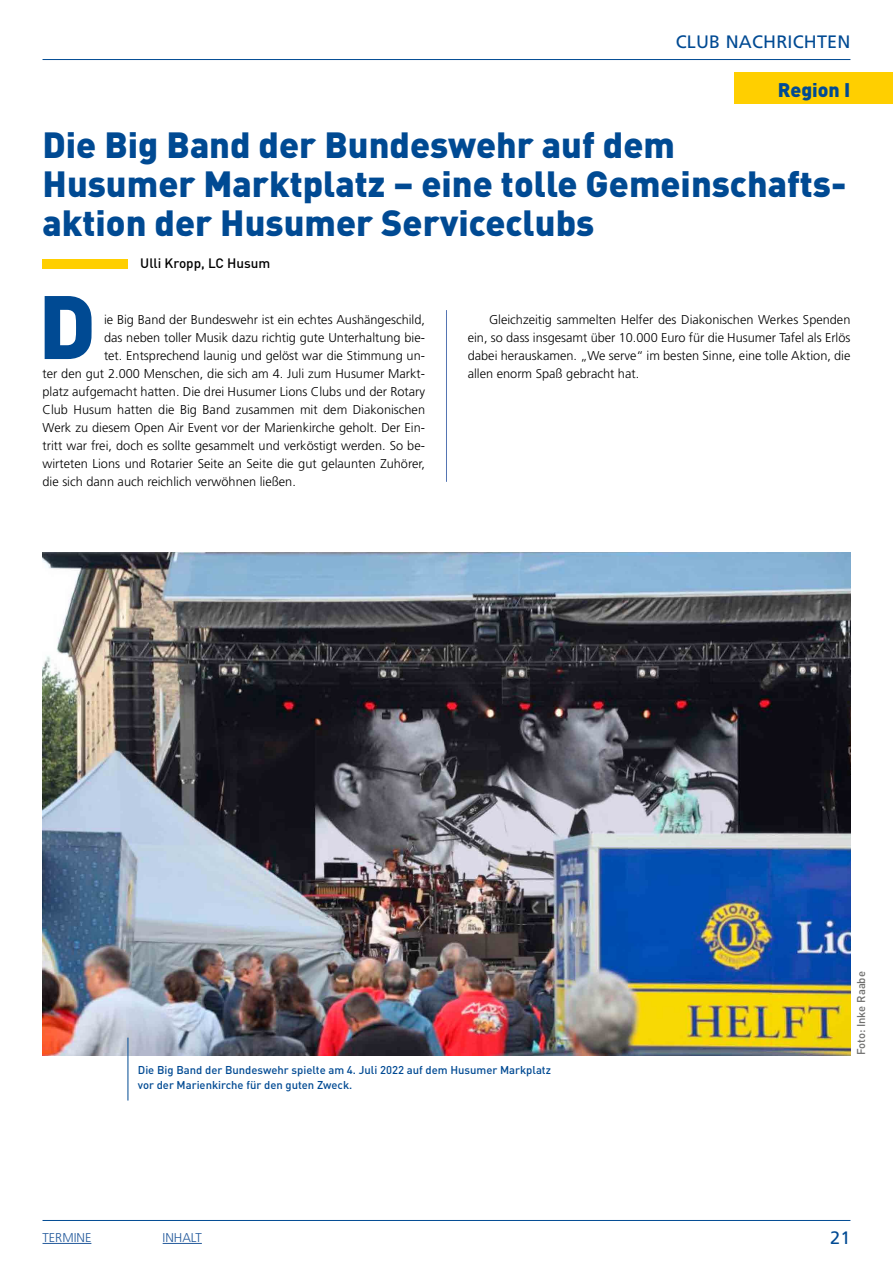
<style>
.page{position:relative;width:893px;height:1263px;background:#fff}
.page>*{position:absolute;margin:0;border:0;box-sizing:border-box;transform-origin:0 0}
.t1{font:900 88.5px "DIN";color:#004a93}
.t2{font:900 36px/39px "DIN";color:#004a93}
.t3{font:900 19.5px "DIN";color:#004a93}
.t4{font:18px "Frutiger";letter-spacing:.01em;color:#004a93}
.Subline{font:500 13.5px "DIN";color:#000}
.Copy_ohne_Einzug{font:300 12.75px "Frutiger";color:#000}
.Copy{font:300 12.75px/18px "Frutiger";color:#000;text-align:justify}
.Copy-2{font:300 12.75px "Frutiger";color:#245a9c}
.BU{font:500 11.25px "DIN";color:#004a93}
.BU-2{font:500 11.25px "DIN";color:#6f6f6e}
</style>
<div class="page">
<hr style="left:43px;top:59px;width:807px;height:1px;background:#004a93">
<hr style="left:43px;top:1220px;width:807px;height:1px;background:#004a93">
<div style="left:734px;top:72px;width:159px;height:32px;background:#ffcf00"></div>
<hr style="left:446px;top:310px;width:1px;height:172px;background:#5575b3">
<div style="left:43px;top:259px;width:85px;height:9px;background:#ffcf00"></div>
<img style="left:43px;top:553px;width:807px;height:502px">
<hr style="left:128px;top:1037px;width:1px;height:63px;background:#004a93">
<hr style="left:163px;top:1243px;width:39px;height:1px;background:#245a9c">
<hr style="left:43px;top:1243px;width:48px;height:1px;background:#245a9c">
<h3 class="t4" style="left:676px;top:31px;width:176px">CLUB NACHRICHTEN</h3>
<h1 class="t3" style="left:778px;top:77px;width:74px">Region I</h1>
<h1 class="t2" style="left:43px;top:123px;width:634px">Die Big Band der Bundeswehr auf dem</h1>
<h1 class="t2" style="left:43px;top:162px;width:805px">Husumer Marktplatz – eine tolle Gemeinschafts&shy;aktion der Husumer Serviceclubs</h1>
<p class="Subline" style="left:140px;top:255px;width:132px">Ulli Kropp, LC Husum</p>
<h1 class="t1" style="left:38px;top:268px;width:59px">D</h1>
<p class="Copy_ohne_Einzug" style="left:104px;top:312px;width:322px">ie Big Band der Bundeswehr ist ein echtes Aushängeschild,</p>
<p class="Copy_ohne_Einzug" style="left:104px;top:330px;width:322px">das neben toller Musik dazu richtig gute Unterhaltung bie-</p>
<p class="Copy_ohne_Einzug" style="left:104px;top:348px;width:322px">tet. Entsprechend launig und gelöst war die Stimmung un-</p>
<p class="Copy_ohne_Einzug" style="left:43px;top:366px;width:384px">ter den gut 2.000 Menschen, die sich am 4. Juli zum Husumer Markt-</p>
<p class="Copy_ohne_Einzug" style="left:43px;top:384px;width:384px">platz aufgemacht hatten. Die drei Husumer Lions Clubs und der Rotary</p>
<p class="Copy_ohne_Einzug" style="left:43px;top:402px;width:384px">Club Husum hatten die Big Band zusammen mit dem Diakonischen</p>
<p class="Copy_ohne_Einzug" style="left:43px;top:420px;width:384px">Werk zu diesem Open Air Event vor der Marienkirche geholt. Der Ein-</p>
<p class="Copy_ohne_Einzug" style="left:43px;top:438px;width:384px">tritt war frei, doch es sollte gesammelt und verköstigt werden. So be-</p>
<p class="Copy_ohne_Einzug" style="left:43px;top:456px;width:384px">wirteten Lions und Rotarier Seite an Seite die gut gelaunten Zuhörer,</p>
<p class="Copy_ohne_Einzug" style="left:43px;top:474px;width:255px">die sich dann auch reichlich verwöhnen ließen.</p>
<p class="Copy" style="left:468px;top:311px;width:384px;text-indent:21px">Gleichzeitig sammelten Helfer des Diakonischen Werkes Spenden ein, so dass insgesamt über 10.000 Euro für die Husumer Tafel als Erlös dabei herauskamen. „We serve“ im besten Sinne, eine tolle Aktion, die allen enorm Spaß gebracht hat.</p>
<p class="BU-2" style="left:854px;top:1055px;width:86px;rotate:-90deg">Foto: Inke Raabe</p>
<p class="BU" style="left:138px;top:1062px;width:415px">Die Big Band der Bundeswehr spielte am 4. Juli 2022 auf dem Husumer Markplatz</p>
<p class="BU" style="left:138px;top:1077px;width:216px">vor der Marienkirche für den guten Zweck.</p>
<p class="Copy-2" style="left:43px;top:1230px;width:50px">TERMINE</p>
<p class="Copy-2" style="left:163px;top:1230px;width:41px">INHALT</p>
<h3 class="t4" style="left:830px;top:1227px;width:22px">21</h3>
</div>
